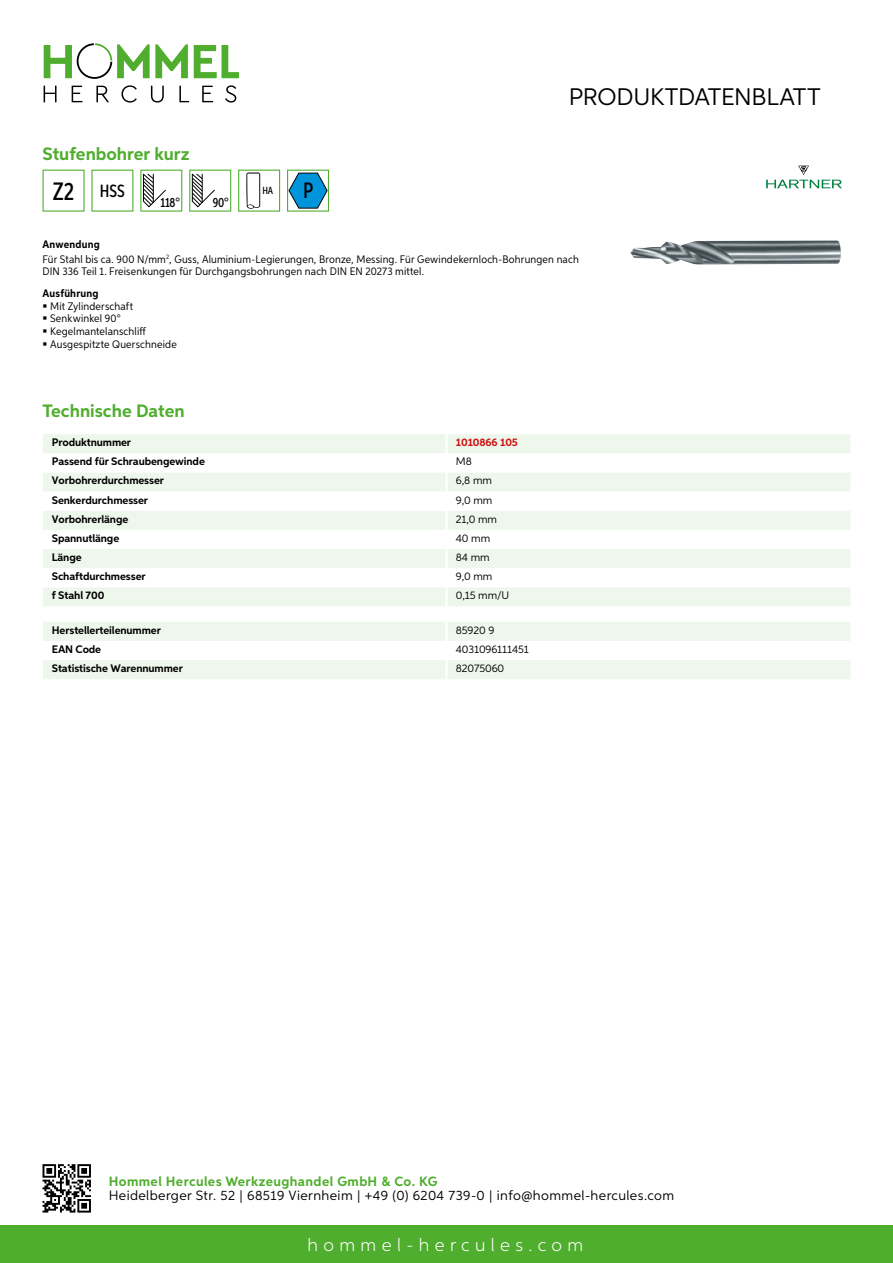
<style>
.page{position:relative;width:893px;height:1263px;background:#fff}
.page>*{position:absolute;margin:0;border:0;box-sizing:border-box;transform-origin:0 0}
.t1{font:24px "Aspira";letter-spacing:-.01em;color:#000}
.t2{font:500 22.2px "Aspira XX Nar";color:#000}
.t3{font:700 18px "Aspira";color:#50ae2f}
.t4{font:300 18px "Aspira";letter-spacing:.3em;color:#fff}
.t5{font:500 17.85px "Aspira XX Nar";color:#000}
.t6{font:13.5px "Aspira";letter-spacing:.03em;color:#000}
.t7{font:700 13.5px "Aspira";letter-spacing:.03em;color:#50ae2f}
.t8{font:500 13.35px "Aspira XX Nar";color:#000}
.t9{font:10.95px/12.8px "Aspira Nar";letter-spacing:.015em;color:#000}
.t10{font:700 10.95px "Aspira";letter-spacing:-.01em;color:#000}
.t11{font:10.95px "Aspira";letter-spacing:-.01em;color:#000}
.t12{font:700 10.95px "Aspira";letter-spacing:-.01em;color:#cd1013}
.t13{font:700 10.95px "Aspira Nar";letter-spacing:.02em;color:#000}
.t14{font:500 10.35px "Aspira XX Nar";color:#000}
.s1{font-size:25.2px}
.s2{font-weight:700}
</style>
<div class="page">
<div style="left:0;top:1226px;width:893px;height:37px;background:#50ae2f"></div>
<svg style="left:43px;top:1164px;width:48px;height:48px"></svg>
<svg style="left:194px;top:45px;width:45px;height:33px"></svg>
<svg style="left:44px;top:43px;width:144px;height:36px"></svg>
<svg style="left:44px;top:86px;width:13px;height:16px"></svg>
<svg style="left:72px;top:86px;width:10px;height:16px"></svg>
<svg style="left:96px;top:86px;width:13px;height:16px"></svg>
<svg style="left:121px;top:85px;width:16px;height:18px"></svg>
<svg style="left:151px;top:86px;width:13px;height:17px"></svg>
<svg style="left:179px;top:86px;width:10px;height:16px"></svg>
<svg style="left:202px;top:86px;width:11px;height:16px"></svg>
<svg style="left:225px;top:85px;width:11px;height:18px"></svg>
<div style="left:43px;top:434px;width:807px;height:172px;background:#eef7eb"></div>
<svg style="left:43px;top:453px;width:807px;height:134px"></svg>
<hr style="left:445px;top:434px;width:3px;height:19px;background:#fff">
<hr style="left:445px;top:453px;width:3px;height:19px;background:#fff">
<hr style="left:445px;top:472px;width:3px;height:20px;background:#fff">
<hr style="left:445px;top:492px;width:3px;height:19px;background:#fff">
<hr style="left:445px;top:511px;width:3px;height:19px;background:#fff">
<hr style="left:445px;top:530px;width:3px;height:19px;background:#fff">
<hr style="left:445px;top:549px;width:3px;height:19px;background:#fff">
<hr style="left:445px;top:568px;width:3px;height:19px;background:#fff">
<hr style="left:445px;top:587px;width:3px;height:19px;background:#fff">
<svg style="left:43px;top:622px;width:807px;height:57px"></svg>
<hr style="left:445px;top:660px;width:3px;height:19px;background:#fff">
<svg style="left:43px;top:170px;width:42px;height:42px"></svg>
<svg style="left:91px;top:170px;width:42px;height:42px"></svg>
<svg style="left:140px;top:170px;width:42px;height:42px"></svg>
<svg style="left:189px;top:170px;width:42px;height:42px"></svg>
<svg style="left:238px;top:170px;width:42px;height:42px"></svg>
<svg style="left:287px;top:170px;width:42px;height:42px"></svg>
<img style="left:630px;top:240px;width:211px;height:25px">
<svg style="left:766px;top:166px;width:76px;height:22px"></svg>
<h3 class="t3" style="left:43px;top:142px;width:149px">Stufenbohrer kurz</h3>
<h3 class="t5" style="left:53px;top:180px;width:74px"><span class="s1">Z2</span> HSS</h3>
<p class="t8" style="left:160px;top:195px;width:21px">118°</p>
<p class="t8" style="left:213px;top:195px;width:18px">90°</p>
<p class="t14" style="left:262px;top:185px;width:12px">HA</p>
<h2 class="t2" style="left:303px;top:177px;width:12px">P</h2>
<h1 class="t1" style="left:569px;top:82px;width:253px">Produktdatenblatt</h1>
<p class="t9" style="left:43px;top:236px;width:538px;line-height:15.1px"><span class="s2">Anwendung<br></span>Für Stahl bis ca. 900 N/mm<sup>2</sup>, Guss, Aluminium-Legierungen, Bronze, Messing. Für Gewindekernloch-Bohrungen nach</p>
<p class="t9" style="left:43px;top:264px;width:383px">DIN 336 Teil 1. Freisenkungen für Durchgangsbohrungen nach DIN EN 20273 mittel.</p>
<p class="t13" style="left:43px;top:286px;width:58px">Ausführung</p>
<p class="t9" style="left:50px;top:299px;width:128px">Mit Zylinderschaft<br>Senkwinkel 90°<br>Kegelmantelanschliff<br>Ausgespitzte Querschneide</p>
<h3 class="t3" style="left:43px;top:400px;width:144px">Technische Daten</h3>
<p class="t10" style="left:52px;top:436px;width:81px">Produktnummer</p>
<p class="t12" style="left:456px;top:436px;width:64px">1010866 105</p>
<p class="t10" style="left:52px;top:455px;width:155px">Passend für Schraubengewinde</p>
<p class="t11" style="left:456px;top:455px;width:17px">M8</p>
<p class="t10" style="left:52px;top:474px;width:114px">Vorbohrerdurchmesser</p>
<p class="t11" style="left:456px;top:474px;width:38px">6,8 mm</p>
<p class="t10" style="left:52px;top:493px;width:98px">Senkerdurchmesser</p>
<p class="t11" style="left:456px;top:493px;width:38px">9,0 mm</p>
<p class="t10" style="left:52px;top:512px;width:78px">Vorbohrerlänge</p>
<p class="t11" style="left:456px;top:512px;width:43px">21,0 mm</p>
<p class="t10" style="left:52px;top:531px;width:69px">Spannutlänge</p>
<p class="t11" style="left:456px;top:531px;width:36px">40 mm</p>
<p class="t10" style="left:52px;top:550px;width:31px">Länge</p>
<p class="t11" style="left:456px;top:550px;width:35px">84 mm</p>
<p class="t10" style="left:52px;top:569px;width:95px">Schaftdurchmesser</p>
<p class="t11" style="left:456px;top:570px;width:38px">9,0 mm</p>
<p class="t10" style="left:52px;top:589px;width:54px">f Stahl 700</p>
<p class="t11" style="left:456px;top:589px;width:53px">0,15 mm/U</p>
<p class="t10" style="left:52px;top:623px;width:111px">Herstellerteilenummer</p>
<p class="t11" style="left:456px;top:623px;width:40px">85920 9</p>
<p class="t10" style="left:52px;top:642px;width:51px">EAN Code</p>
<p class="t11" style="left:456px;top:642px;width:74px">4031096111451</p>
<p class="t10" style="left:52px;top:661px;width:132px">Statistische Warennummer</p>
<p class="t11" style="left:456px;top:661px;width:50px">82075060</p>
<p class="t7" style="left:109px;top:1172px;width:330px">Hommel Hercules Werkzeughandel GmbH &amp; Co. KG</p>
<p class="t6" style="left:109px;top:1187px;width:567px">Heidelberger Str. 52 | 68519 Viernheim | +49 (0) 6204 739-0 | info@hommel-hercules.com</p>
<h3 class="t4" style="left:307px;top:1234px;width:277px">hommel-hercules.com</h3>
</div>
